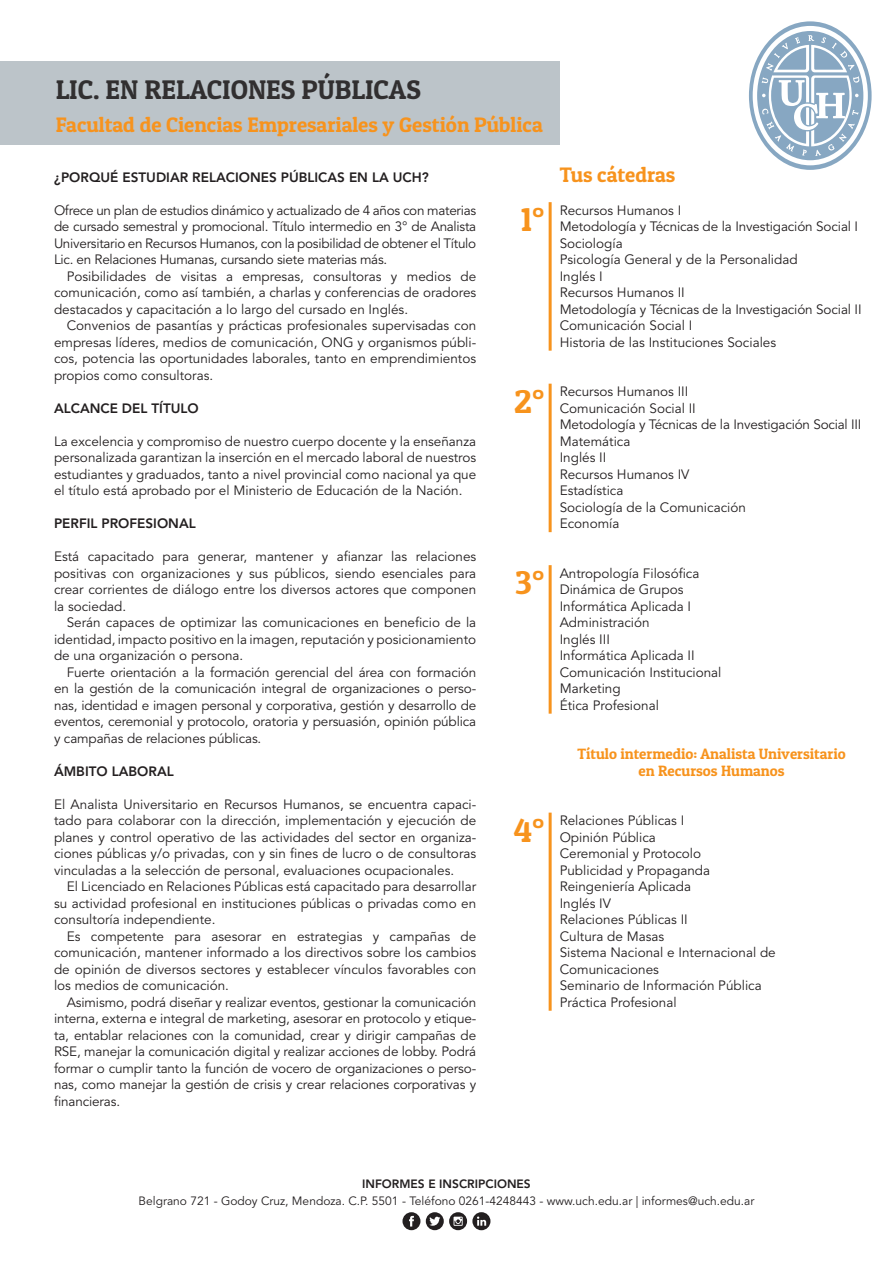
<style>
.page{position:relative;width:893px;height:1263px;background:#fff}
.page>*{position:absolute;margin:0;border:0;box-sizing:border-box;transform-origin:0 0}
.t1{font:33px "Patua One";color:#f7931d}
.t2{font:27px "Patua One";color:#312f30}
.t3{font:21px "Patua One";color:#f7931d}
.t4{font:15px "Patua One";color:#f7931d}
.t5{font:13.5px/16.5px "Avenir LT Std";color:#231f20;text-align:justify}
.t6{font:800 13.5px "Avenir LT Std";color:#231f20}
.t7{font:12px "Avenir LT Std";color:#231f20}
.t8{font:800 12px "Avenir LT Std";color:#231f20}
</style>
<div class="page">
<svg style="left:402px;top:1212px;width:18px;height:18px"></svg>
<svg style="left:426px;top:1212px;width:64px;height:18px"></svg>
<div style="left:0;top:61px;width:560px;height:84px;background:#bcc4c9"></div>
<hr style="left:549px;top:202px;width:3px;height:149px;background:#f7931d">
<hr style="left:549px;top:384px;width:3px;height:148px;background:#f7931d">
<hr style="left:549px;top:565px;width:3px;height:149px;background:#f7931d">
<hr style="left:549px;top:813px;width:3px;height:198px;background:#f7931d">
<svg style="left:749px;top:21px;width:123px;height:149px"></svg>
<svg style="left:753px;top:26px;width:115px;height:139px"></svg>
<p class="t2" style="left:56px;top:73px;width:367px">LIC. EN RELACIONES PÚBLICAS</p>
<p class="t3" style="left:56px;top:112px;width:489px">Facultad de Ciencias Empresariales y Gestión Pública</p>
<p class="t6" style="left:54px;top:169px;width:376px">¿PORQUÉ ESTUDIAR RELACIONES PÚBLICAS EN LA UCH?</p>
<p class="t5" style="left:54px;top:202px;width:424px">Ofrece un plan de estudios dinámico y actualizado de 4 años con materias de cursado semestral y promocional. Título intermedio en 3° de Analista Universitario en Recursos Humanos, con la posibilidad de obtener el Título Lic. en Relaciones Humanas, cursando siete materias más.</p>
<p class="t5" style="left:54px;top:268px;width:424px;text-indent:13px">Posibilidades de visitas a empresas, consultoras y medios de comunicación, como así también, a charlas y conferencias de oradores destacados y capacitación a lo largo del cursado en Inglés.</p>
<p class="t5" style="left:54px;top:317px;width:424px;text-indent:13px">Convenios de pasantías y prácticas profesionales supervisadas con empresas líderes, medios de comunicación, ONG y organismos públi&shy;cos, potencia las oportunidades laborales, tanto en emprendimientos propios como consultoras.</p>
<p class="t6" style="left:54px;top:400px;width:146px">ALCANCE DEL TÍTULO</p>
<p class="t5" style="left:54px;top:433px;width:424px">La excelencia y compromiso de nuestro cuerpo docente y la enseñanza personalizada garantizan la inserción en el mercado laboral de nuestros estudiantes y graduados, tanto a nivel provincial como nacional ya que el título está aprobado por el Ministerio de Educación de la Nación.</p>
<p class="t6" style="left:54px;top:515px;width:143px">PERFIL PROFESIONAL</p>
<p class="t5" style="left:54px;top:548px;width:424px">Está capacitado para generar, mantener y afianzar las relaciones positivas con organizaciones y sus públicos, siendo esenciales para crear corrientes de diálogo entre los diversos actores que componen la sociedad.</p>
<p class="t5" style="left:54px;top:614px;width:424px;text-indent:13px">Serán capaces de optimizar las comunicaciones en beneficio de la identidad, impacto positivo en la imagen, reputación y posicionamiento de una organización o persona.</p>
<p class="t5" style="left:54px;top:664px;width:424px;text-indent:13px">Fuerte orientación a la formación gerencial del área con formación en la gestión de la comunicación integral de organizaciones o perso&shy;nas, identidad e imagen personal y corporativa, gestión y desarrollo de eventos, ceremonial y protocolo, oratoria y persuasión, opinión pública y campañas de relaciones públicas.</p>
<p class="t6" style="left:54px;top:763px;width:121px">ÁMBITO LABORAL</p>
<p class="t5" style="left:54px;top:796px;width:424px">El Analista Universitario en Recursos Humanos, se encuentra capaci&shy;tado para colaborar con la dirección, implementación y ejecución de planes y control operativo de las actividades del sector en organiza&shy;ciones públicas y/o privadas, con y sin fines de lucro o de consultoras vinculadas a la selección de personal, evaluaciones ocupacionales.</p>
<p class="t5" style="left:54px;top:878px;width:424px;text-indent:13px">El Licenciado en Relaciones Públicas está capacitado para desarrollar su actividad profesional en instituciones públicas o privadas como en consultoría independiente.</p>
<p class="t5" style="left:54px;top:928px;width:424px;text-indent:13px">Es competente para asesorar en estrategias y campañas de comunicación, mantener informado a los directivos sobre los cambios de opinión de diversos sectores y establecer vínculos favorables con los medios de comunicación.</p>
<p class="t5" style="left:54px;top:994px;width:424px;text-indent:13px">Asimismo, podrá diseñar y realizar eventos, gestionar la comunicación interna, externa e integral de marketing, asesorar en protocolo y etique&shy;ta, entablar relaciones con la comunidad, crear y dirigir campañas de RSE, manejar la comunicación digital y realizar acciones de lobby. Podrá formar o cumplir tanto la función de vocero de organizaciones o perso&shy;nas, como manejar la gestión de crisis y crear relaciones corporativas y financieras.</p>
<p class="t1" style="left:521px;top:199px;width:25px">1°</p>
<p class="t1" style="left:514px;top:380px;width:32px">2°</p>
<p class="t1" style="left:515px;top:562px;width:31px">3°</p>
<p class="t1" style="left:514px;top:809px;width:32px">4°</p>
<p class="t3" style="left:560px;top:161px;width:117px">Tus cátedras</p>
<p class="t5" style="left:560px;top:202px;width:123px">Recursos Humanos I</p>
<p class="t5" style="left:560px;top:218px;width:300px">Metodología y Técnicas de la Investigación Social I</p>
<p class="t5" style="left:560px;top:235px;width:65px">Sociología</p>
<p class="t5" style="left:560px;top:251px;width:240px">Psicología General y de la Personalidad</p>
<p class="t5" style="left:560px;top:268px;width:45px">Inglés I</p>
<p class="t5" style="left:560px;top:284px;width:127px">Recursos Humanos II</p>
<p class="t5" style="left:560px;top:301px;width:303px">Metodología y Técnicas de la Investigación Social II</p>
<p class="t5" style="left:560px;top:317px;width:134px">Comunicación Social I</p>
<p class="t5" style="left:560px;top:334px;width:218px">Historia de las Instituciones Sociales</p>
<p class="t5" style="left:560px;top:383px;width:130px">Recursos Humanos III</p>
<p class="t5" style="left:560px;top:400px;width:138px">Comunicación Social II</p>
<p class="t5" style="left:560px;top:416px;width:303px">Metodología y Técnicas de la Investigación Social III</p>
<p class="t5" style="left:560px;top:433px;width:72px">Matemática</p>
<p class="t5" style="left:560px;top:449px;width:48px">Inglés II</p>
<p class="t5" style="left:560px;top:466px;width:131px">Recursos Humanos IV</p>
<p class="t5" style="left:560px;top:482px;width:65px">Estadística</p>
<p class="t5" style="left:560px;top:499px;width:188px">Sociología de la Comunicación</p>
<p class="t5" style="left:560px;top:515px;width:61px">Economía</p>
<p class="t5" style="left:560px;top:565px;width:141px">Antropología Filosófica</p>
<p class="t5" style="left:560px;top:581px;width:125px">Dinámica de Grupos</p>
<p class="t5" style="left:560px;top:598px;width:133px">Informática Aplicada I</p>
<p class="t5" style="left:560px;top:614px;width:91px">Administración</p>
<p class="t5" style="left:560px;top:631px;width:52px">Inglés III</p>
<p class="t5" style="left:560px;top:647px;width:136px">Informática Aplicada II</p>
<p class="t5" style="left:560px;top:664px;width:163px">Comunicación Institucional</p>
<p class="t5" style="left:560px;top:680px;width:62px">Marketing</p>
<p class="t5" style="left:560px;top:697px;width:101px">Ética Profesional</p>
<p class="t4" style="left:577px;top:744px;width:270px">Título intermedio: Analista Universitario</p>
<p class="t4" style="left:639px;top:761px;width:147px">en Recursos Humanos</p>
<p class="t5" style="left:560px;top:812px;width:126px">Relaciones Públicas I</p>
<p class="t5" style="left:560px;top:829px;width:98px">Opinión Pública</p>
<p class="t5" style="left:560px;top:845px;width:143px">Ceremonial y Protocolo</p>
<p class="t5" style="left:560px;top:862px;width:152px">Publicidad y Propaganda</p>
<p class="t5" style="left:560px;top:878px;width:133px">Reingeniería Aplicada</p>
<p class="t5" style="left:560px;top:895px;width:53px">Inglés IV</p>
<p class="t5" style="left:560px;top:911px;width:130px">Relaciones Públicas II</p>
<p class="t5" style="left:560px;top:928px;width:106px">Cultura de Masas</p>
<p class="t5" style="left:560px;top:944px;width:218px">Sistema Nacional e Internacional de</p>
<p class="t5" style="left:560px;top:961px;width:101px">Comunicaciones</p>
<p class="t5" style="left:560px;top:977px;width:204px">Seminario de Información Pública</p>
<p class="t5" style="left:560px;top:994px;width:118px">Práctica Profesional</p>
<p class="t8" style="left:362px;top:1177px;width:170px">INFORMES E INSCRIPCIONES</p>
<p class="t7" style="left:139px;top:1193px;width:617px">Belgrano 721 - Godoy Cruz, Mendoza. C.P. 5501 - Teléfono 0261-4248443 - www.uch.edu.ar | informes@uch.edu.ar</p>
</div>
